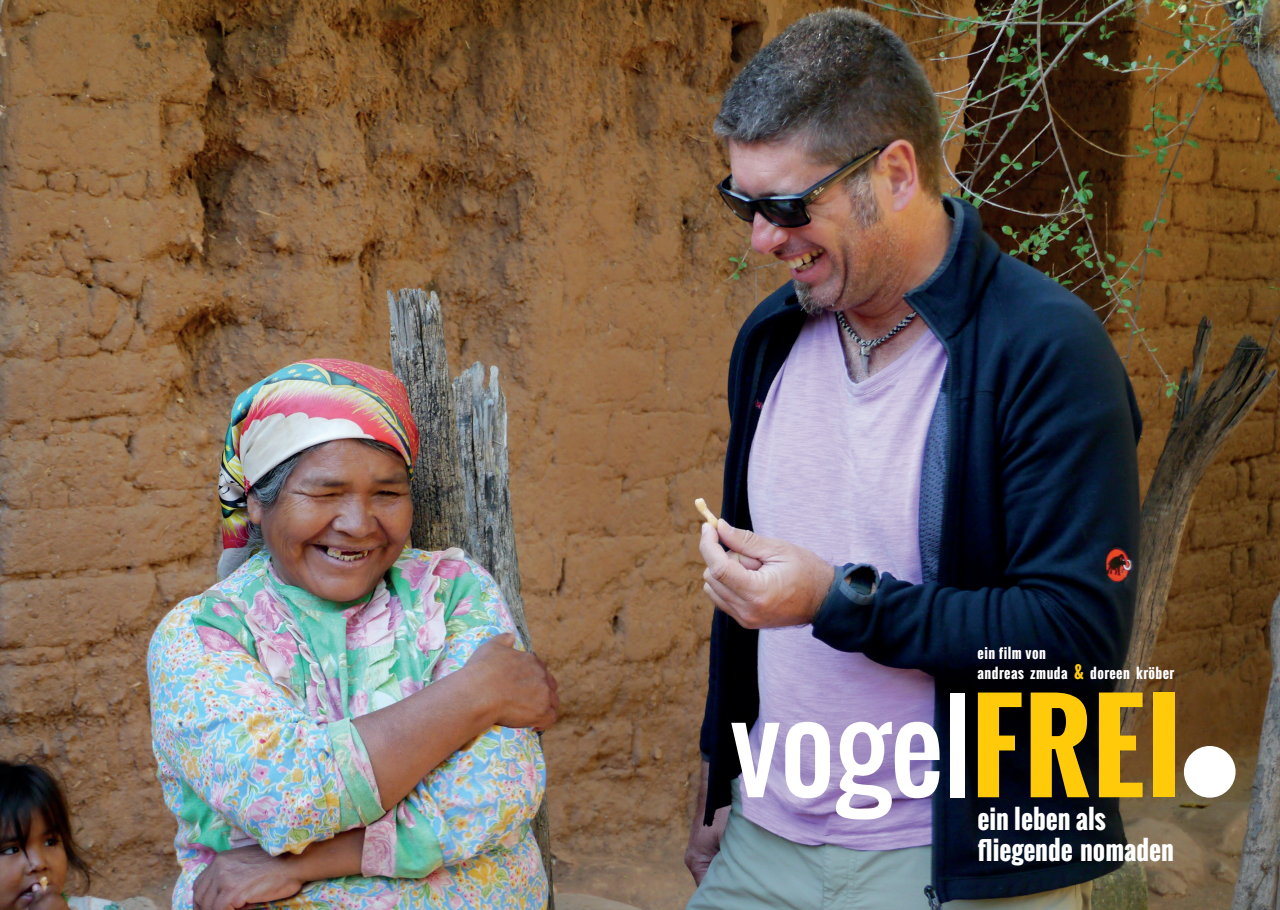
<style>
.page{position:relative;width:1280px;height:910px;background:#fff}
.page>*{position:absolute;margin:0;border:0;box-sizing:border-box;transform-origin:0 0}
.t1{font:119.1px "Oswald";color:#fff}
.t2{font:700 26.1px/31.5px "Oswald";color:#fff}
.t3{font:700 13.8px/20.2px "Oswald";letter-spacing:.035em;color:#fff}
.s1{font-size:16.5px;color:#feca0a}
.s2{font-weight:700;color:#feca0a}
</style>
<div class="page">
<img style="left:0;top:0;width:1280px;height:910px">
<div style="left:1184px;top:746px;width:51px;height:52px;background:#fff;border-radius:50%"></div>
<p class="t3" style="left:977px;top:643px;width:198px">ein film von<br>andreas zmuda <span class="s1">&amp;</span> doreen kröber</p>
<h1 class="t1" style="left:730px;top:656px;width:452px">vogel<span class="s2">FREI</span></h1>
<h2 class="t2" style="left:977px;top:803px;width:198px">ein leben als fliegende nomaden</h2>
</div>
